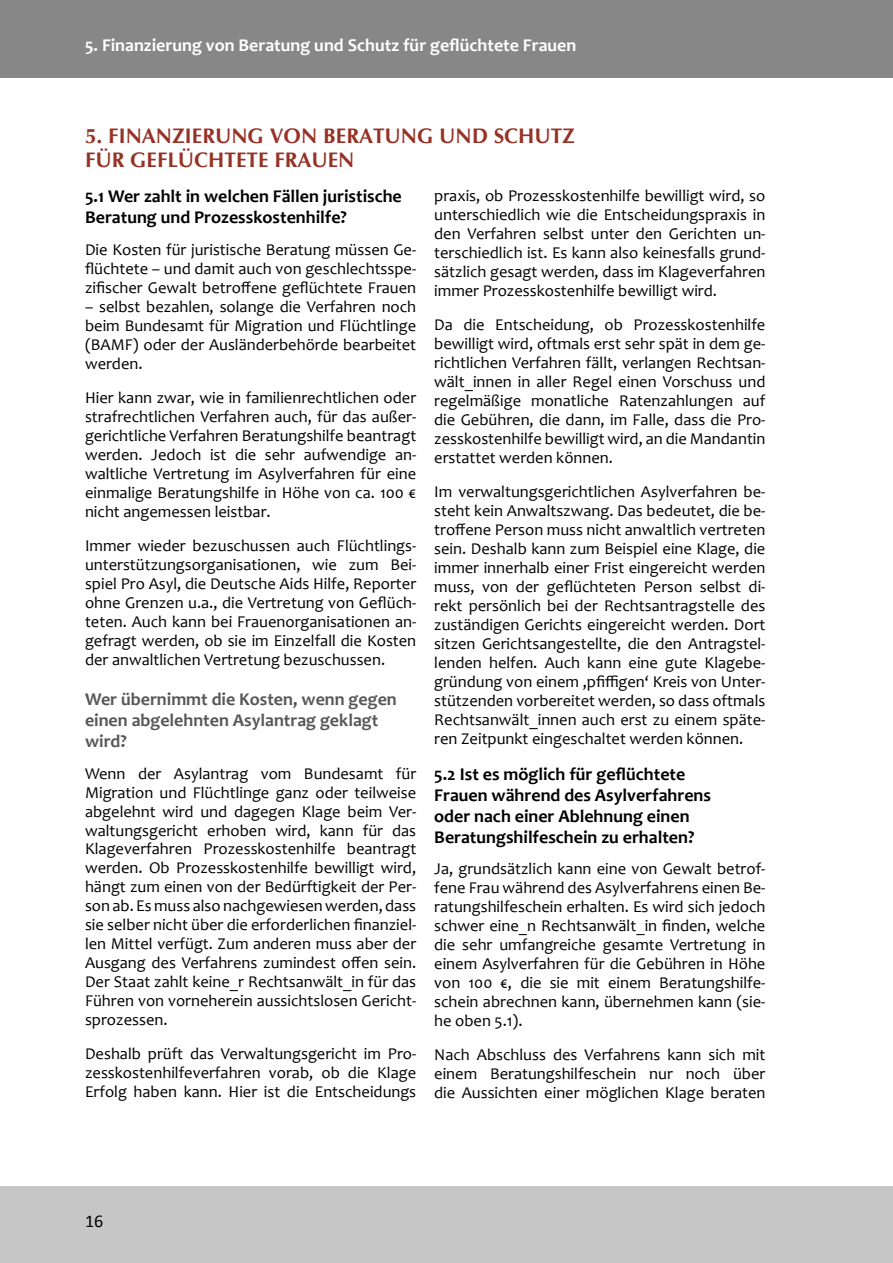
<style>
.page{position:relative;width:893px;height:1263px;background:#fff}
.page>*{position:absolute;margin:0;border:0;box-sizing:border-box;transform-origin:0 0}
.Heading_1{font:700 21px/24.2px "CG Omega";color:#973227}
.Heading_2{font:700 18px/21px "Candara";color:#000}
.Heading_3{font:700 18px/21px "Candara";color:#575756}
.t1{font:700 18px "Candara";color:#fff}
.t2{font:18px "Calibri";color:#000}
.t3{font:16.5px/18.9px "Candara";color:#000;text-align:justify}
</style>
<div class="page">
<div style="left:0;top:1186px;width:893px;height:77px;background:#c6c6c6"></div>
<div style="left:0;top:0;width:893px;height:78px;background:#878787"></div>
<p class="t1" style="left:85px;top:34px;width:493px">5. Finanzierung von Beratung und Schutz für geflüchtete Frauen</p>
<h1 class="Heading_1" style="left:85px;top:124px;width:491px">5. FINANZIERUNG VON BERATUNG UND SCHUTZ<br>FÜR GEFLÜCHTETE FRAUEN</h1>
<h2 class="Heading_2" style="left:85px;top:186px;width:318px">5.1 Wer zahlt in welchen Fällen juristische<br>Beratung und Prozesskostenhilfe?</h2>
<p class="t3" style="left:85px;top:240px;width:333px">Die Kosten für juristische Beratung müssen Ge&shy;flüchtete – und damit auch von geschlechtsspe&shy;zifischer Gewalt betroffene geflüchtete Frauen</p>
<p class="t3" style="left:85px;top:297px;width:333px">– selbst bezahlen, solange die Verfahren noch beim Bundesamt für Migration und Flüchtlinge (BAMF) oder der Ausländerbehörde bearbeitet werden.</p>
<p class="t3" style="left:85px;top:388px;width:333px">Hier kann zwar, wie in familienrechtlichen oder strafrechtlichen Verfahren auch, für das außer&shy;gerichtliche Verfahren Beratungshilfe beantragt werden. Jedoch ist die sehr aufwendige an&shy;waltliche Vertretung im Asylverfahren für eine einmalige Beratungshilfe in Höhe von ca. 100 € nicht angemessen leistbar.</p>
<p class="t3" style="left:85px;top:536px;width:333px">Immer wieder bezuschussen auch Flüchtlings&shy;unterstützungsorganisationen, wie zum Bei&shy;spiel Pro Asyl, die Deutsche Aids Hilfe, Reporter ohne Grenzen u.a., die Vertretung von Geflüch&shy;teten. Auch kann bei Frauenorganisationen an&shy;gefragt werden, ob sie im Einzelfall die Kosten der anwaltlichen Vertretung bezuschussen.</p>
<h3 class="Heading_3" style="left:85px;top:688px;width:313px">Wer übernimmt die Kosten, wenn gegen einen abgelehnten Asylantrag geklagt wird?</h3>
<p class="t3" style="left:85px;top:764px;width:333px">Wenn der Asylantrag vom Bundesamt für Migration und Flüchtlinge ganz oder teilweise abgelehnt wird und dagegen Klage beim Ver&shy;waltungsgericht erhoben wird, kann für das Klageverfahren Prozesskostenhilfe beantragt werden. Ob Prozesskostenhilfe bewilligt wird, hängt zum einen von der Bedürftigkeit der Per&shy;son ab. Es muss also nachgewiesen werden, dass sie selber nicht über die erforderlichen finanziel&shy;len Mittel verfügt. Zum anderen muss aber der Ausgang des Verfahrens zumindest offen sein.<br>Der Staat zahlt keine_r Rechtsanwält_in für das Führen von vorneherein aussichtslosen Gericht&shy;sprozessen.</p>
<p class="t3" style="left:85px;top:1044px;width:333px">Deshalb prüft das Verwaltungsgericht im Pro&shy;zesskostenhilfeverfahren vorab, ob die Klage Erfolg haben kann. Hier ist die Entscheidungs</p>
<p class="t3" style="left:434px;top:186px;width:333px">praxis, ob Prozesskostenhilfe bewilligt wird, so unterschiedlich wie die Entscheidungspraxis in den Verfahren selbst unter den Gerichten un&shy;terschiedlich ist. Es kann also keinesfalls grund&shy;sätzlich gesagt werden, dass im Klageverfahren immer Prozesskostenhilfe bewilligt wird.</p>
<p class="t3" style="left:434px;top:315px;width:333px">Da die Entscheidung, ob Prozesskostenhilfe bewilligt wird, oftmals erst sehr spät in dem ge&shy;richtlichen Verfahren fällt, verlangen Rechtsan&shy;wält_innen in aller Regel einen Vorschuss und regelmäßige monatliche Ratenzahlungen auf die Gebühren, die dann, im Falle, dass die Pro&shy;zesskostenhilfe bewilligt wird, an die Mandantin erstattet werden können.</p>
<p class="t3" style="left:434px;top:482px;width:333px">Im verwaltungsgerichtlichen Asylverfahren be&shy;steht kein Anwaltszwang. Das bedeutet, die be&shy;troffene Person muss nicht anwaltlich vertreten sein. Deshalb kann zum Beispiel eine Klage, die immer innerhalb einer Frist eingereicht werden muss, von der geflüchteten Person selbst di&shy;rekt persönlich bei der Rechtsantragstelle des zuständigen Gerichts eingereicht werden. Dort sitzen Gerichtsangestellte, die den Antragstel&shy;lenden helfen. Auch kann eine gute Klagebe&shy;gründung von einem ‚pfiffigen‘ Kreis von Unter&shy;stützenden vorbereitet werden, so dass oftmals Rechtsanwält_innen auch erst zu einem späte&shy;ren Zeitpunkt eingeschaltet werden können.</p>
<h2 class="Heading_2" style="left:434px;top:763px;width:278px">5.2 Ist es möglich für geflüchtete Frauen während des Asylverfahrens oder nach einer Ablehnung einen Beratungshilfeschein zu erhalten?</h2>
<p class="t3" style="left:434px;top:859px;width:333px">Ja, grundsätzlich kann eine von Gewalt betrof&shy;fene Frau während des Asylverfahrens einen Be&shy;ratungshilfeschein erhalten. Es wird sich jedoch schwer eine_n Rechtsanwält_in finden, welche die sehr umfangreiche gesamte Vertretung in einem Asylverfahren für die Gebühren in Höhe von 100 €, die sie mit einem Beratungshilfe&shy;schein abrechnen kann, übernehmen kann (sie&shy;he oben 5.1).</p>
<p class="t3" style="left:434px;top:1045px;width:333px">Nach Abschluss des Verfahrens kann sich mit einem Beratungshilfeschein nur noch über die Aussichten einer möglichen Klage beraten</p>
<p class="t2" style="left:85px;top:1208px;width:20px">16</p>
</div>
